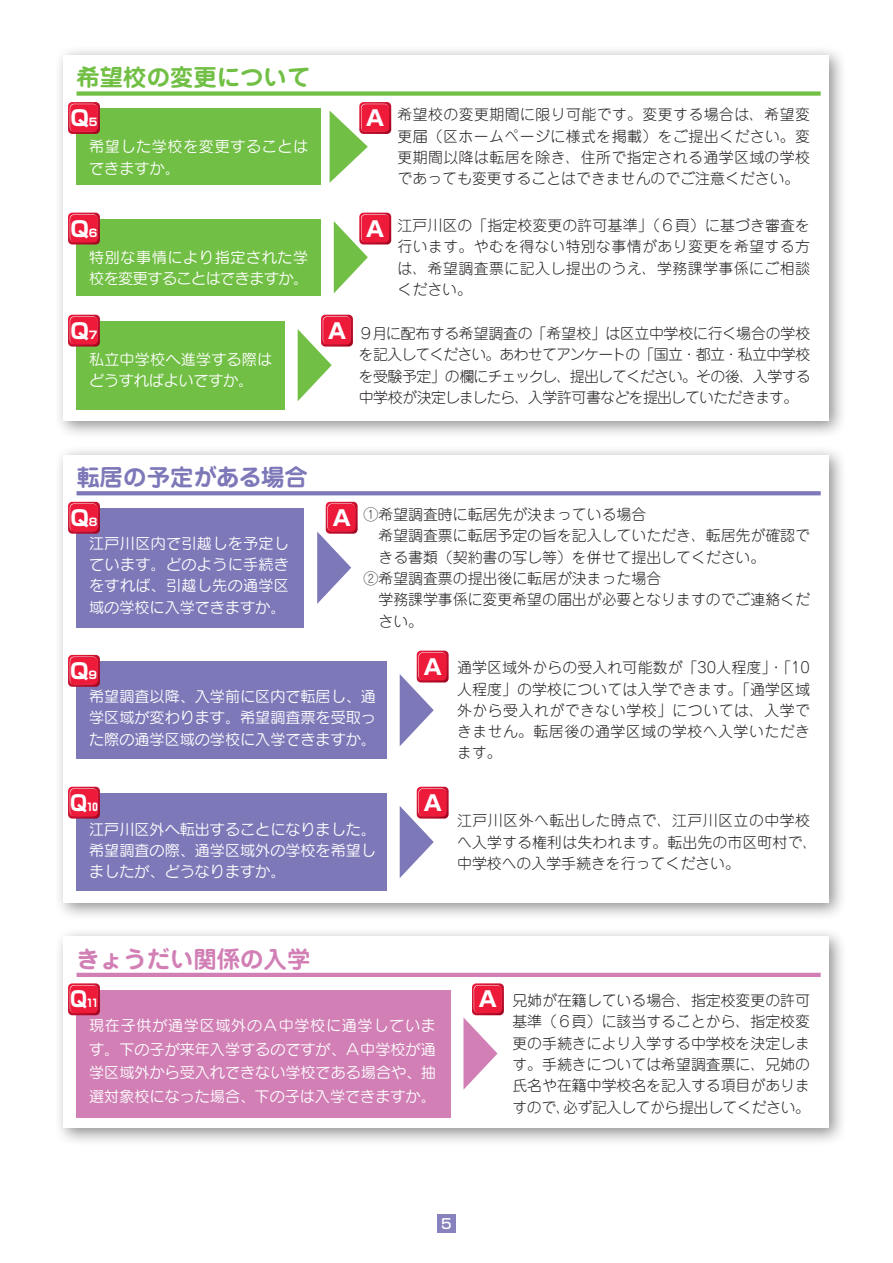
<style>
.page{position:relative;width:893px;height:1263px;background:#fff}
.page>*{position:absolute;margin:0;border:0;box-sizing:border-box;transform-origin:0 0}
.t1{font:700 23.4px "Jun 501 Pro";color:#71bf44}
.t2{font:700 23.4px "Jun 501 Pro";color:#7d78b8}
.t3{font:700 23.4px "Jun 501 Pro";color:#d17fb5}
.t4{font:700 21.3px "Shin Go Pro";color:#fff}
.t5{font:15.15px/21.3px "Seurat Pro M";color:#fff;text-align:justify}
.t6{font:15.15px/21.3px "Seurat Pro M";letter-spacing:.04em;color:#fff}
.t7{font:300 14.85px/21.3px "Jun 101 Pro";color:#231f20;text-align:justify}
.t8{font:500 13.8px "Shin Go Pro";color:#fff}
.t9{font:700 10.65px "Shin Go Pro";color:#fff}
.s1{font-size:10.65px}
.s2{font-family:"Shin Go Pro";font-weight:700;font-size:21.3px;color:#fff}
.s3{font-size:21.3px}
</style>
<div class="page">
<div style="left:437px;top:1214px;width:19px;height:19px;background:#8781bd"></div>
<div style="left:54px;top:45px;width:793px;height:394px;background:#231f20;opacity:.5"></div>
<div style="left:64px;top:55px;width:765px;height:366px;background:#fff"></div>
<div style="left:54px;top:445px;width:793px;height:476px;background:#231f20;opacity:.5"></div>
<div style="left:64px;top:455px;width:765px;height:447px;background:#fff"></div>
<div style="left:54px;top:927px;width:793px;height:219px;background:#231f20;opacity:.5"></div>
<div style="left:64px;top:936px;width:765px;height:192px;background:#fff"></div>
<div style="left:77px;top:108px;width:244px;height:77px;background:#71bf44"></div>
<div style="left:77px;top:508px;width:227px;height:119px;background:#7d78b8"></div>
<div style="left:77px;top:321px;width:208px;height:88px;background:#71bf44"></div>
<div style="left:77px;top:661px;width:310px;height:98px;background:#7d78b8"></div>
<div style="left:77px;top:990px;width:374px;height:127px;background:#d17fb5"></div>
<div style="left:77px;top:91px;width:744px;height:5px;background:#71bf44"></div>
<svg style="left:77px;top:491px;width:744px;height:4px;background:#827dba"></svg>
<hr style="left:77px;top:973px;width:744px;height:4px;background:#d17fb5">
<svg style="left:68px;top:102px;width:32px;height:32px"></svg>
<div style="left:70px;top:104px;width:28px;height:28px;background:#ed1a3a;border-radius:4px"></div>
<svg style="left:68px;top:502px;width:32px;height:32px"></svg>
<div style="left:70px;top:503px;width:27px;height:28px;background:#f5a6b2;border-radius:4px"></div>
<div style="left:70px;top:504px;width:28px;height:27px;background:#ed1a3a;border-radius:4px"></div>
<svg style="left:68px;top:983px;width:32px;height:32px"></svg>
<div style="left:70px;top:985px;width:28px;height:28px;background:#ed1a3a;border-radius:4px"></div>
<svg style="left:68px;top:315px;width:32px;height:32px"></svg>
<div style="left:70px;top:316px;width:27px;height:28px;background:#f7b4bf;border-radius:4px"></div>
<div style="left:70px;top:317px;width:28px;height:27px;background:#ed1a3a;border-radius:4px"></div>
<svg style="left:68px;top:655px;width:32px;height:32px"></svg>
<div style="left:70px;top:657px;width:28px;height:28px;background:#ed1a3a;border-radius:4px"></div>
<svg style="left:330px;top:102px;width:61px;height:81px"></svg>
<div style="left:361px;top:104px;width:28px;height:28px;background:#ed1a3a;border-radius:4px"></div>
<svg style="left:317px;top:502px;width:41px;height:102px"></svg>
<svg style="left:327px;top:503px;width:28px;height:28px"></svg>
<div style="left:328px;top:504px;width:27px;height:27px;background:#ed1a3a;border-radius:4px"></div>
<svg style="left:298px;top:315px;width:55px;height:86px"></svg>
<div style="left:323px;top:316px;width:27px;height:28px;background:#f6b4be;border-radius:4px"></div>
<div style="left:323px;top:317px;width:28px;height:27px;background:#ed1a3a;border-radius:4px"></div>
<svg style="left:400px;top:651px;width:49px;height:95px"></svg>
<svg style="left:418px;top:652px;width:28px;height:28px"></svg>
<div style="left:419px;top:653px;width:27px;height:27px;background:#ed1a3a;border-radius:4px"></div>
<svg style="left:463px;top:983px;width:41px;height:107px"></svg>
<div style="left:474px;top:985px;width:28px;height:28px;background:#ed1a3a;border-radius:4px"></div>
<div style="left:77px;top:793px;width:310px;height:98px;background:#7d78b8"></div>
<svg style="left:68px;top:787px;width:32px;height:32px"></svg>
<div style="left:70px;top:788px;width:27px;height:28px;background:#f6b1bb;border-radius:4px"></div>
<div style="left:70px;top:789px;width:28px;height:27px;background:#ed1a3a;border-radius:4px"></div>
<svg style="left:400px;top:787px;width:49px;height:91px"></svg>
<svg style="left:418px;top:788px;width:28px;height:28px"></svg>
<div style="left:419px;top:789px;width:27px;height:27px;background:#ed1a3a;border-radius:4px"></div>
<div style="left:77px;top:219px;width:244px;height:77px;background:#71bf44"></div>
<svg style="left:68px;top:213px;width:32px;height:31px"></svg>
<div style="left:70px;top:214px;width:27px;height:28px;background:#f8b7c1;border-radius:4px"></div>
<div style="left:70px;top:215px;width:28px;height:27px;background:#ed1a3a;border-radius:4px"></div>
<svg style="left:334px;top:213px;width:57px;height:80px"></svg>
<svg style="left:361px;top:214px;width:28px;height:28px"></svg>
<div style="left:361px;top:215px;width:28px;height:27px;background:#ed1a3a;border-radius:4px"></div>
<h1 class="t1" style="left:77px;top:59px;width:235px">希望校の変更について</h1>
<h2 class="t4" style="left:70px;top:101px;width:29px">Q<span class="s1">5</span></h2>
<p class="t6" style="left:89px;top:135px;width:220px">希望した学校を変更することはできますか。</p>
<h2 class="t4" style="left:70px;top:212px;width:29px">Q<span class="s1">6</span></h2>
<p class="t5" style="left:89px;top:246px;width:221px">特別な事情により指定された学校を変更することはできますか。</p>
<h2 class="t4" style="left:70px;top:314px;width:29px">Q<span class="s1">7</span></h2>
<p class="t5" style="left:89px;top:348px;width:185px">私立中学校へ進学する際はどうすればよいですか。</p>
<h2 class="t4" style="left:326px;top:314px;width:23px">Ａ</h2>
<h2 class="t4" style="left:365px;top:101px;width:23px">Ａ</h2>
<p class="t7" style="left:398px;top:102px;width:414px">希望校の変更期間に限り可能です。変更する場合は、希望変更届（区ホームページに様式を掲載）をご提出ください。変更期間以降は転居を除き、住所で指定される通学区域の学校であっても変更することはできませんのでご注意ください。</p>
<p class="t7" style="left:398px;top:213px;width:414px;text-indent:-33px"><span class="s2">Ａ</span> 江戸川区の「指定校変更の許可基準」（６頁）に基づき審査を行います。やむを得ない特別な事情があり変更を希望する方は、希望調査票に記入し提出のうえ、学務課学事係にご相談ください。</p>
<p class="t7" style="left:358px;top:321px;width:454px">９月に配布する希望調査の「希望校」は区立中学校に行く場合の学校を記入してください。あわせてアンケートの「国立・都立・私立中学校を受験予定」の欄にチェックし、提出してください。その後、入学する中学校が決定しましたら、入学許可書などを提出していただきます。</p>
<h1 class="t2" style="left:77px;top:459px;width:233px">転居の予定がある場合</h1>
<h2 class="t4" style="left:70px;top:501px;width:29px">Q<span class="s1">8</span></h2>
<p class="t5" style="left:89px;top:532px;width:201px">江戸川区内で引越しを予定しています。どのように手続きをすれば、引越し先の通学区域の学校に入学できますか。</p>
<h2 class="t4" style="left:331px;top:501px;width:23px">Ａ</h2>
<p class="t7" style="left:364px;top:502px;width:284px">①希望調査時に転居先が決まっている場合</p>
<p class="t7" style="left:378px;top:523px;width:433px">希望調査票に転居予定の旨を記入していただき、転居先が確認で</p>
<p class="t7" style="left:378px;top:545px;width:388px">きる書類（契約書の写し等）を併せて提出してください。</p>
<p class="t7" style="left:364px;top:566px;width:299px">②希望調査票の提出後に転居が決まった場合</p>
<p class="t7" style="left:378px;top:587px;width:433px">学務課学事係に変更希望の届出が必要となりますのでご連絡くだ</p>
<p class="t7" style="left:378px;top:608px;width:46px">さい。</p>
<h2 class="t4" style="left:70px;top:654px;width:29px">Q<span class="s1">9</span></h2>
<p class="t5" style="left:89px;top:685px;width:288px">希望調査以降、入学前に区内で転居し、通学区域が変わります。希望調査票を受取った際の通学区域の学校に入学できますか。</p>
<h2 class="t4" style="left:422px;top:650px;width:23px">Ａ</h2>
<p class="t9" style="left:70px;top:798px;width:29px"><span class="s3">Q</span>10</p>
<h2 class="t4" style="left:422px;top:786px;width:23px">Ａ</h2>
<p class="t5" style="left:89px;top:818px;width:288px">江戸川区外へ転出することになりました。希望調査の際、通学区域外の学校を希望しましたが、どうなりますか。</p>
<p class="t7" style="left:457px;top:655px;width:354px">通学区域外からの受入れ可能数が「30人程度」・「10人程度」の学校については入学できます。「通学区域外から受入れができない学校」については、入学できません。転居後の通学区域の学校へ入学いただきます。</p>
<p class="t7" style="left:457px;top:808px;width:362px;text-align:left">江戸川区外へ転出した時点で、江戸川区立の中学校へ入学する権利は失われます。転出先の市区町村で、中学校への入学手続きを行ってください。</p>
<h1 class="t3" style="left:77px;top:940px;width:235px">きょうだい関係の入学</h1>
<p class="t9" style="left:70px;top:995px;width:29px"><span class="s3">Q</span>11</p>
<p class="t5" style="left:89px;top:1013px;width:348px;line-height:23.4px">現在子供が通学区域外のＡ中学校に通学しています。下の子が来年入学するのですが、Ａ中学校が通学区域外から受入れできない学校である場合や、抽選対象校になった場合、下の子は入学できますか。</p>
<h2 class="t4" style="left:477px;top:982px;width:23px">Ａ</h2>
<p class="t7" style="left:512px;top:988px;width:299px">兄姉が在籍している場合、指定校変更の許可基準（６頁）に該当することから、指定校変更の手続きにより入学する中学校を決定します。手続きについては希望調査票に、兄姉の氏名や在籍中学校名を記入する項目がありますので、必ず記入してから提出してください。</p>
<p class="t8" style="left:440px;top:1212px;width:15px">５</p>
</div>
